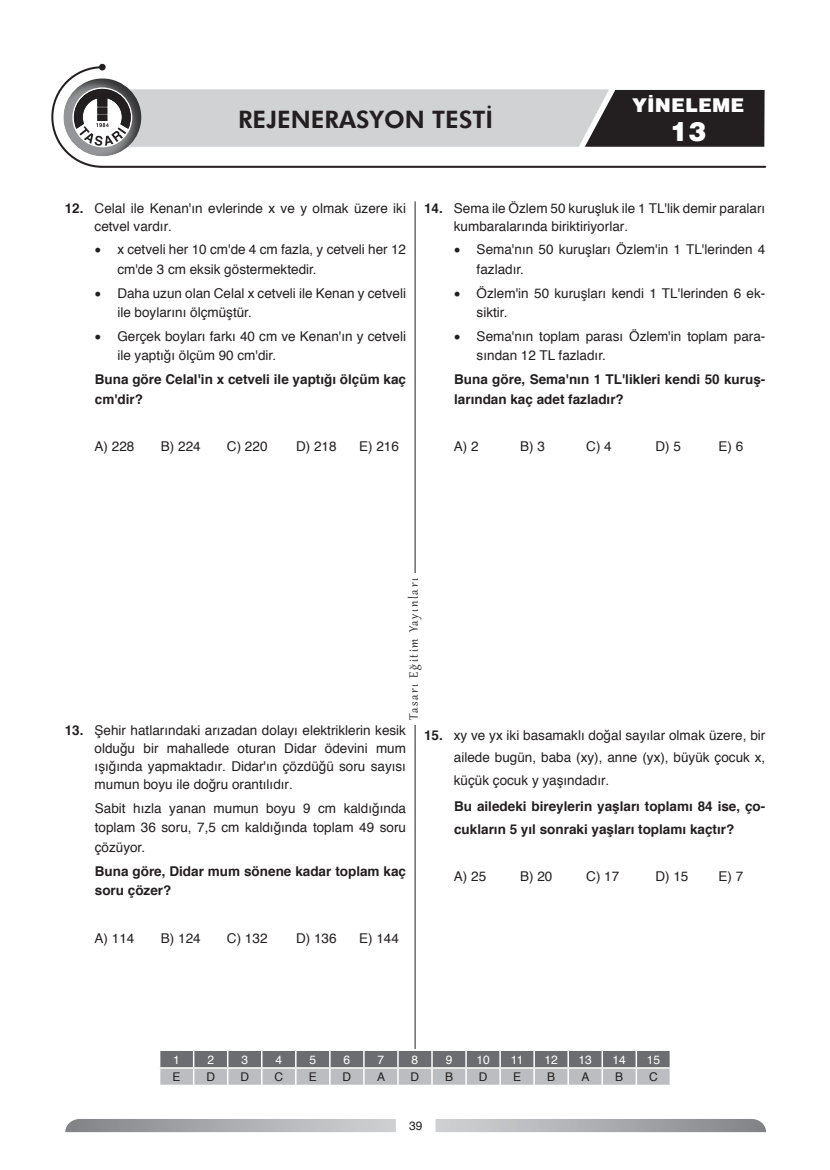
<style>
.page{position:relative;width:830px;height:1170px;background:#fff}
.page>*{position:absolute;margin:0;border:0;box-sizing:border-box;transform-origin:0 0}
.t1{font:900 27px "Helvetica";color:#fff}
.t2{font:800 24px "Futura BT";color:#231f20}
.t3{font:900 19.5px "Helvetica";color:#fff}
.t4{font:15px "Gabriola";letter-spacing:.11em;color:#231f20}
.paragraf{font:13.5px/18px "Helvetica";color:#231f20;text-align:justify}
.SIKLAR{font:13.5px/19.5px "Helvetica";color:#231f20}
.soru_koku{font:700 13.5px/19.5px "Helvetica";color:#231f20}
.tek_sütun{font:13.5px "Helvetica";color:#231f20}
.t5{font:12px "Helvetica";color:#fff}
.t6{font:12px "Helvetica";color:#231f20}
.s1{font-weight:700}
</style>
<div class="page">
<svg style="left:65px;top:1119px;width:330px;height:12px;background:#abacaf"></svg>
<svg style="left:435px;top:1119px;width:330px;height:12px;background:#abadb0"></svg>
<hr style="left:414px;top:201px;width:1px;height:893px;background:#231f20">
<div style="left:407px;top:573px;width:15px;height:152px;background:#fff"></div>
<svg style="left:51px;top:66px;width:714px;height:102px"></svg>
<div style="left:99px;top:64px;width:7px;height:6px;background:#231f20;border-radius:50%"></div>
<svg style="left:74px;top:89px;width:690px;height:58px;background:#a4a3a5"></svg>
<div style="left:64px;top:1049px;width:701px;height:47px;background:#fff"></div>
<svg style="left:160px;top:1050px;width:510px;height:34px;background:#9e9fa2"></svg>
<h2 class="t2" style="left:238px;top:105px;width:256px">REJENERASYON TESTİ</h2>
<h3 class="t3" style="left:632px;top:94px;width:114px">YİNELEME</h3>
<h1 class="t1" style="left:670px;top:115px;width:38px">13</h1>
<p class="paragraf" style="left:94px;top:200px;width:313px;text-indent:-30px"><span class="s1">12.</span> Celal ile Kenan'ın evlerinde x ve y olmak üzere iki cetvel vardır.</p>
<p class="SIKLAR" style="left:117px;top:241px;width:290px;text-indent:-23px">• x cetveli her 10 cm'de 4 cm fazla, y cetveli her 12 cm'de 3 cm eksik göstermektedir.</p>
<p class="SIKLAR" style="left:117px;top:284px;width:290px;text-indent:-23px">• Daha uzun olan Celal x cetveli ile Kenan y cetveli ile boylarını ölçmüştür.</p>
<p class="SIKLAR" style="left:117px;top:327px;width:290px;text-indent:-23px">• Gerçek boyları farkı 40 cm ve Kenan'ın y cetveli ile yaptığı ölçüm 90 cm'dir.</p>
<p class="soru_koku" style="left:95px;top:370px;width:312px">Buna göre Celal'in x cetveli ile yaptığı ölçüm kaç cm'dir?</p>
<p class="tek_sütun" style="left:94px;top:437px;width:41px">A) 228</p>
<p class="tek_sütun" style="left:161px;top:437px;width:41px">B) 224</p>
<p class="tek_sütun" style="left:227px;top:437px;width:42px">C) 220</p>
<p class="tek_sütun" style="left:296px;top:437px;width:42px">D) 218</p>
<p class="tek_sütun" style="left:359px;top:437px;width:41px">E) 216</p>
<p class="paragraf" style="left:453px;top:200px;width:313px;text-indent:-30px"><span class="s1">14.</span> Sema ile Özlem 50 kuruşluk ile 1 TL'lik demir paraları kumbaralarında biriktiriyorlar.</p>
<p class="SIKLAR" style="left:476px;top:241px;width:290px;text-indent:-22px">• Sema'nın 50 kuruşları Özlem'in 1 TL'lerinden 4 fazladır.</p>
<p class="SIKLAR" style="left:476px;top:284px;width:290px;text-indent:-22px">• Özlem'in 50 kuruşları kendi 1 TL'lerinden 6 ek&shy;siktir.</p>
<p class="SIKLAR" style="left:476px;top:327px;width:290px;text-indent:-22px">• Sema'nın toplam parası Özlem'in toplam para&shy;sından 12 TL fazladır.</p>
<p class="soru_koku" style="left:454px;top:370px;width:312px">Buna göre, Sema'nın 1 TL'likleri kendi 50 kuruş&shy;larından kaç adet fazladır?</p>
<p class="tek_sütun" style="left:453px;top:437px;width:26px">A) 2</p>
<p class="tek_sütun" style="left:520px;top:437px;width:26px">B) 3</p>
<p class="tek_sütun" style="left:586px;top:437px;width:27px">C) 4</p>
<p class="tek_sütun" style="left:655px;top:437px;width:27px">D) 5</p>
<p class="tek_sütun" style="left:718px;top:437px;width:26px">E) 6</p>
<p class="t4" style="left:403px;top:720px;width:143px;rotate:-90deg">Tasarı Eğitim Yayınları</p>
<p class="paragraf" style="left:94px;top:722px;width:313px;text-indent:-30px"><span class="s1">13.</span> Şehir hatlarındaki arızadan dolayı elektriklerin kesik olduğu bir mahallede oturan Didar ödevini mum ışığında yapmaktadır. Didar'ın çözdüğü soru sayısı mumun boyu ile doğru orantılıdır.</p>
<p class="paragraf" style="left:95px;top:799px;width:312px;line-height:19.5px">Sabit hızla yanan mumun boyu 9 cm kaldığında toplam 36 soru, 7,5 cm kaldığında toplam 49 soru çözüyor.</p>
<p class="soru_koku" style="left:95px;top:861px;width:312px">Buna göre, Didar mum sönene kadar toplam kaç soru çözer?</p>
<p class="tek_sütun" style="left:94px;top:928px;width:41px">A) 114</p>
<p class="tek_sütun" style="left:161px;top:928px;width:41px">B) 124</p>
<p class="tek_sütun" style="left:227px;top:928px;width:42px">C) 132</p>
<p class="tek_sütun" style="left:296px;top:928px;width:42px">D) 136</p>
<p class="tek_sütun" style="left:359px;top:928px;width:41px">E) 144</p>
<p class="paragraf" style="left:453px;top:724px;width:313px;line-height:22.5px;text-indent:-30px"><span class="s1">15.</span> xy ve yx iki basamaklı doğal sayılar olmak üzere, bir ailede bugün, baba (xy), anne (yx), büyük çocuk x, küçük çocuk y yaşındadır.</p>
<p class="soru_koku" style="left:454px;top:796px;width:312px;line-height:22.5px">Bu ailedeki bireylerin yaşları toplamı 84 ise, ço&shy;cukların 5 yıl sonraki yaşları toplamı kaçtır?</p>
<p class="tek_sütun" style="left:453px;top:867px;width:34px">A) 25</p>
<p class="tek_sütun" style="left:520px;top:867px;width:34px">B) 20</p>
<p class="tek_sütun" style="left:586px;top:867px;width:35px">C) 17</p>
<p class="tek_sütun" style="left:655px;top:867px;width:35px">D) 15</p>
<p class="tek_sütun" style="left:718px;top:867px;width:26px">E) 7</p>
<p class="t5" style="left:173px;top:1051px;width:8px">1</p>
<p class="t5" style="left:207px;top:1051px;width:8px">2</p>
<p class="t5" style="left:241px;top:1051px;width:8px">3</p>
<p class="t5" style="left:275px;top:1051px;width:8px">4</p>
<p class="t5" style="left:309px;top:1051px;width:8px">5</p>
<p class="t5" style="left:343px;top:1051px;width:8px">6</p>
<p class="t5" style="left:377px;top:1051px;width:8px">7</p>
<p class="t5" style="left:411px;top:1051px;width:8px">8</p>
<p class="t5" style="left:445px;top:1051px;width:8px">9</p>
<p class="t5" style="left:476px;top:1051px;width:15px">10</p>
<p class="t5" style="left:510px;top:1051px;width:14px">11</p>
<p class="t5" style="left:544px;top:1051px;width:15px">12</p>
<p class="t5" style="left:578px;top:1051px;width:15px">13</p>
<p class="t5" style="left:612px;top:1051px;width:15px">14</p>
<p class="t5" style="left:646px;top:1051px;width:15px">15</p>
<p class="t6" style="left:172px;top:1068px;width:10px">E</p>
<p class="t6" style="left:206px;top:1068px;width:10px">D</p>
<p class="t6" style="left:240px;top:1068px;width:10px">D</p>
<p class="t6" style="left:274px;top:1068px;width:10px">C</p>
<p class="t6" style="left:309px;top:1068px;width:10px">E</p>
<p class="t6" style="left:342px;top:1068px;width:10px">D</p>
<p class="t6" style="left:377px;top:1068px;width:10px">A</p>
<p class="t6" style="left:410px;top:1068px;width:10px">D</p>
<p class="t6" style="left:445px;top:1068px;width:10px">B</p>
<p class="t6" style="left:478px;top:1068px;width:10px">D</p>
<p class="t6" style="left:513px;top:1068px;width:10px">E</p>
<p class="t6" style="left:547px;top:1068px;width:10px">B</p>
<p class="t6" style="left:581px;top:1068px;width:10px">A</p>
<p class="t6" style="left:615px;top:1068px;width:10px">B</p>
<p class="t6" style="left:648px;top:1068px;width:10px">C</p>
<p class="t6" style="left:409px;top:1117px;width:15px">39</p>
</div>
